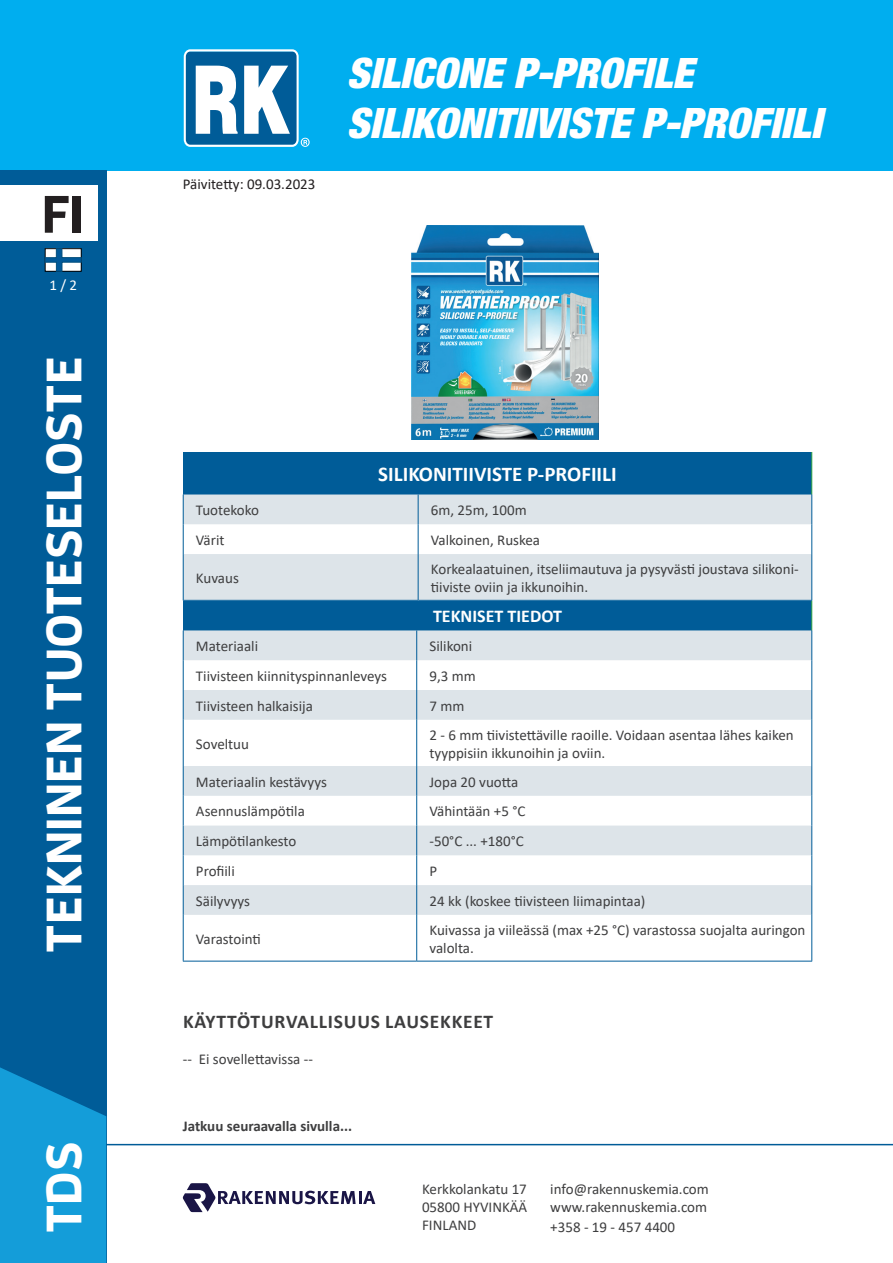
<style>
.page{position:relative;width:893px;height:1263px;background:#fff}
.page>*{position:absolute;margin:0;border:0;box-sizing:border-box;transform-origin:0 0}
.t1{font:700 52.5px "Enzo OT";color:#231f20}
.t2{font:700 49.5px "Enzo OT";color:#fff}
.t3{font:italic 900 condensed 42px/50.4px "Helvetica Neue LT Std";color:#fff}
.t4{font:700 21px "Calibri";color:#fff}
.t5{font:700 19.5px "Calibri";letter-spacing:.04em;color:#3e3e3f}
.t6{font:700 18px "Calibri";color:#fff}
.t7{font:15px/18px "Calibri";color:#3e3e3f}
.t8{font:700 15px "Calibri";color:#3e3e3f}
.t9{font:15px "Calibri";color:#231f20}
.t10{font:15px "Calibri";color:#fff}
</style>
<div class="page">
<div style="left:0;top:0;width:893px;height:170px;background:#00aeef"></div>
<div style="left:0;top:170px;width:106px;height:1093px;background:#005c98"></div>
<svg style="left:0;top:1067px;width:106px;height:196px;background:#1194d0"></svg>
<hr style="left:106px;top:1144px;width:787px;height:1px;background:#005c98">
<div style="left:0;top:186px;width:98px;height:55px;background:#fff"></div>
<svg style="left:184px;top:49px;width:126px;height:98px;background:#6faacc"></svg>
<svg style="left:45px;top:248px;width:36px;height:23px"></svg>
<svg style="left:182px;top:1183px;width:193px;height:29px"></svg>
<img style="left:412px;top:225px;width:186px;height:214px">
<div style="left:183px;top:601px;width:629px;height:29px;background:#005c98"></div>
<svg style="left:184px;top:630px;width:627px;height:285px;fill:#dde4e9"></svg>
<svg style="left:811px;top:601px;width:1px;height:29px"></svg>
<hr style="left:183px;top:630px;width:1px;height:30px;background:#005c98">
<hr style="left:416px;top:630px;width:1px;height:30px;background:#005c98">
<hr style="left:811px;top:630px;width:1px;height:30px;background:#005c98">
<hr style="left:183px;top:660px;width:1px;height:30px;background:#005c98">
<hr style="left:416px;top:660px;width:1px;height:30px;background:#005c98">
<hr style="left:811px;top:660px;width:1px;height:30px;background:#005c98">
<hr style="left:183px;top:690px;width:1px;height:30px;background:#005c98">
<hr style="left:416px;top:690px;width:1px;height:30px;background:#005c98">
<hr style="left:811px;top:690px;width:1px;height:30px;background:#005c98">
<hr style="left:183px;top:720px;width:1px;height:46px;background:#005c98">
<hr style="left:416px;top:720px;width:1px;height:46px;background:#005c98">
<hr style="left:811px;top:720px;width:1px;height:46px;background:#005c98">
<hr style="left:183px;top:766px;width:1px;height:30px;background:#005c98">
<hr style="left:416px;top:766px;width:1px;height:30px;background:#005c98">
<hr style="left:811px;top:766px;width:1px;height:30px;background:#005c98">
<svg style="left:183px;top:796px;width:1px;height:29px"></svg>
<svg style="left:416px;top:796px;width:1px;height:29px"></svg>
<svg style="left:811px;top:796px;width:1px;height:29px"></svg>
<hr style="left:183px;top:825px;width:1px;height:30px;background:#005c98">
<hr style="left:416px;top:825px;width:1px;height:30px;background:#005c98">
<hr style="left:811px;top:825px;width:1px;height:30px;background:#005c98">
<hr style="left:183px;top:855px;width:1px;height:30px;background:#005c98">
<hr style="left:416px;top:855px;width:1px;height:30px;background:#005c98">
<hr style="left:811px;top:855px;width:1px;height:30px;background:#005c98">
<hr style="left:183px;top:885px;width:1px;height:30px;background:#005c98">
<hr style="left:416px;top:885px;width:1px;height:30px;background:#005c98">
<hr style="left:811px;top:885px;width:1px;height:30px;background:#005c98">
<hr style="left:183px;top:915px;width:1px;height:46px;background:#005c98">
<hr style="left:416px;top:915px;width:1px;height:46px;background:#005c98">
<hr style="left:811px;top:915px;width:1px;height:46px;background:#005c98">
<hr style="left:183px;top:961px;width:234px;height:1px;background:#005c98">
<hr style="left:417px;top:961px;width:395px;height:1px;background:#005c98">
<div style="left:183px;top:452px;width:629px;height:42px;background:#005c98"></div>
<svg style="left:184px;top:494px;width:627px;height:106px;fill:#dde4e9"></svg>
<hr style="left:811px;top:452px;width:1px;height:42px;background:#40ae49">
<hr style="left:183px;top:494px;width:1px;height:30px;background:#005c98">
<hr style="left:418px;top:494px;width:1px;height:30px;background:#005c98">
<hr style="left:811px;top:494px;width:1px;height:30px;background:#005c98">
<hr style="left:183px;top:524px;width:1px;height:30px;background:#005c98">
<hr style="left:418px;top:524px;width:1px;height:30px;background:#005c98">
<hr style="left:811px;top:524px;width:1px;height:30px;background:#005c98">
<hr style="left:183px;top:554px;width:1px;height:46px;background:#005c98">
<hr style="left:418px;top:554px;width:1px;height:46px;background:#005c98">
<hr style="left:811px;top:554px;width:1px;height:46px;background:#005c98">
<hr style="left:183px;top:600px;width:235px;height:1px;background:#005c98">
<hr style="left:418px;top:600px;width:394px;height:1px;background:#005c98">
<h1 class="t1" style="left:42px;top:181px;width:44px">FI</h1>
<p class="t10" style="left:49px;top:275px;width:29px">1 / 2</p>
<h2 class="t2" style="left:33px;top:952px;width:597px;rotate:-90deg">TEKNINEN TUOTESELOSTE</h2>
<h2 class="t2" style="left:33px;top:1233px;width:93px;rotate:-90deg">TDS</h2>
<p class="t9" style="left:183px;top:173px;width:134px">Päivitetty: 09.03.2023</p>
<h3 class="t3" style="left:347px;top:48px;width:476px">SILICONE P-PROFILE<br>SILIKONITIIVISTE P-PROFIILI</h3>
<h3 class="t4" style="left:378px;top:459px;width:240px">SILIKONITIIVISTE P-PROFIILI</h3>
<p class="t7" style="left:196px;top:501px;width:64px">Tuotekoko</p>
<p class="t7" style="left:431px;top:501px;width:97px">6m, 25m, 100m</p>
<p class="t7" style="left:196px;top:530px;width:30px">Värit</p>
<p class="t7" style="left:431px;top:530px;width:111px">Valkoinen, Ruskea</p>
<p class="t7" style="left:196px;top:568px;width:44px">Kuvaus</p>
<p class="t7" style="left:431px;top:559px;width:369px">Korkealaatuinen, itseliimautuva ja pysyvästi joustava silikoni&shy;tiiviste oviin ja ikkunoihin.</p>
<p class="t6" style="left:433px;top:604px;width:130px">TEKNISET TIEDOT</p>
<p class="t7" style="left:196px;top:637px;width:64px">Materiaali</p>
<p class="t7" style="left:429px;top:637px;width:44px">Silikoni</p>
<p class="t7" style="left:196px;top:666px;width:193px">Tiivisteen kiinnityspinnanleveys</p>
<p class="t7" style="left:429px;top:666px;width:48px">9,3 mm</p>
<p class="t7" style="left:196px;top:696px;width:118px">Tiivisteen halkaisija</p>
<p class="t7" style="left:429px;top:696px;width:36px">7 mm</p>
<p class="t7" style="left:196px;top:734px;width:55px">Soveltuu</p>
<p class="t7" style="left:429px;top:725px;width:366px">2 - 6 mm tiivistettäville raoille. Voidaan asentaa lähes kaiken tyyppisiin ikkunoihin ja oviin.</p>
<p class="t7" style="left:196px;top:772px;width:132px">Materiaalin kestävyys</p>
<p class="t7" style="left:429px;top:772px;width:90px">Jopa 20 vuotta</p>
<p class="t7" style="left:196px;top:802px;width:110px">Asennuslämpötila</p>
<p class="t7" style="left:429px;top:802px;width:97px">Vähintään +5 °C</p>
<p class="t7" style="left:196px;top:832px;width:102px">Lämpötilankesto</p>
<p class="t7" style="left:429px;top:832px;width:96px">-50°C ... +180°C</p>
<p class="t7" style="left:196px;top:861px;width:40px">Profiili</p>
<p class="t7" style="left:429px;top:861px;width:9px">P</p>
<p class="t7" style="left:196px;top:891px;width:56px">Säilyvyys</p>
<p class="t7" style="left:429px;top:891px;width:218px">24 kk (koskee tiivisteen liimapintaa)</p>
<p class="t7" style="left:196px;top:929px;width:66px">Varastointi</p>
<p class="t7" style="left:429px;top:920px;width:377px">Kuivassa ja viileässä (max +25 °C) varastossa suojalta auringon valolta.</p>
<h3 class="t5" style="left:183px;top:1008px;width:312px">KÄYTTÖTURVALLISUUS LAUSEKKEET</h3>
<p class="t7" style="left:183px;top:1050px;width:132px">-- Ei sovellettavissa --</p>
<p class="t8" style="left:183px;top:1115px;width:171px">Jatkuu seuraavalla sivulla...</p>
<p class="t7" style="left:422px;top:1180px;width:107px;text-align:justify">Kerkkolankatu 17<br>05800 HYVINKÄÄ FINLAND</p>
<p class="t7" style="left:550px;top:1180px;width:160px;line-height:18.6px;text-align:justify">info@rakennuskemia.com www.rakennuskemia.com +358 - 19 - 457 4400</p>
</div>
